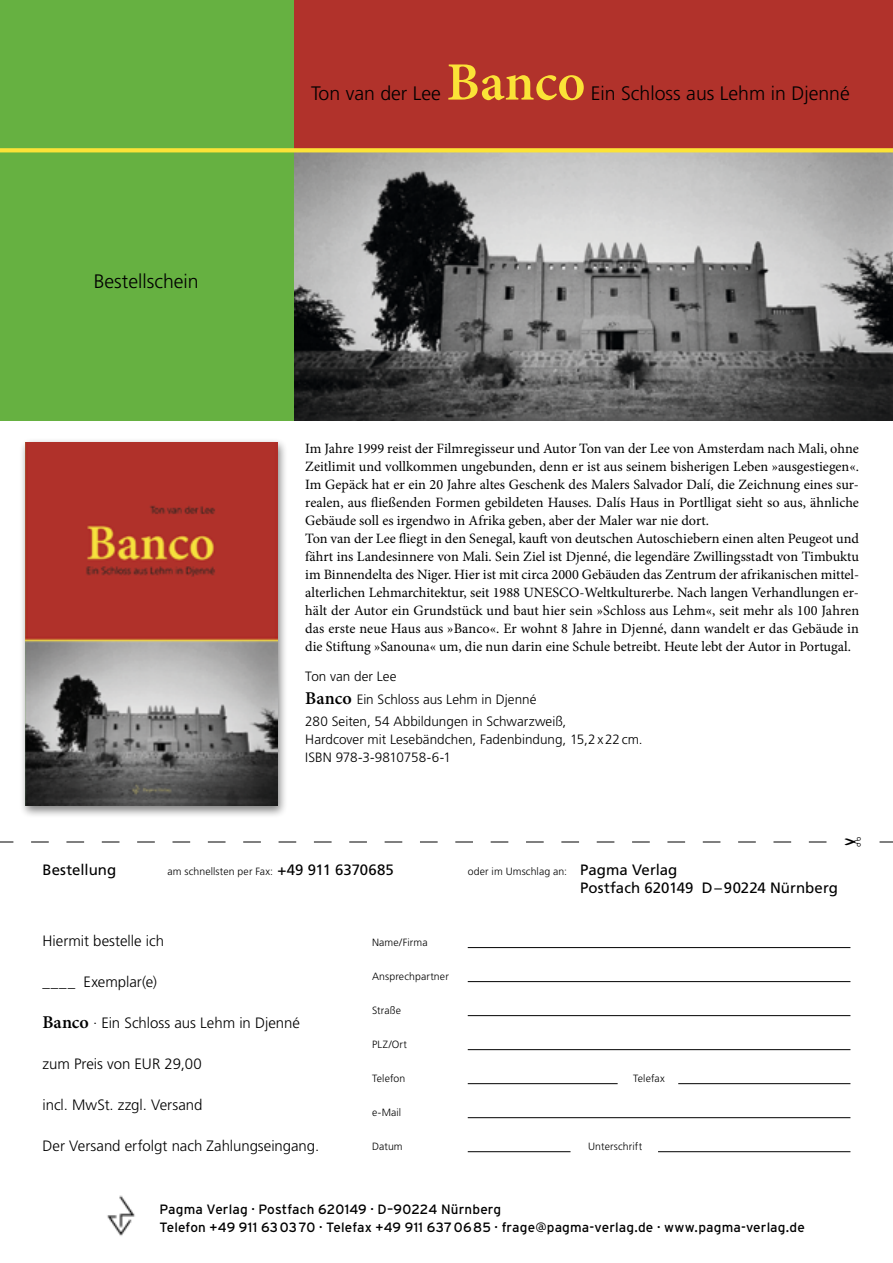
<style>
.page{position:relative;width:893px;height:1263px;background:#fff}
.page>*{position:absolute;margin:0;border:0;box-sizing:border-box;transform-origin:0 0}
.t1{font:600 54px "Minion Pro";color:#fbe337}
.t2{font:300 19.5px "Frutiger";color:#000}
.t3{font:300 15px "Frutiger";color:#000}
.t4{font:15px "Frutiger";color:#000}
.t5{font:14.25px/18px "Minion Pro";color:#000}
.t6{font:300 13.5px/22.2px "Frutiger";color:#000}
.t7{font:13.5px/18px "Interstate";letter-spacing:.01em;color:#000}
.t8{font:300 10.5px "Frutiger";letter-spacing:.01em;color:#000}
.s1{font-family:"Minion Pro";font-weight:600;font-size:18px}
.s2{font-weight:400;font-size:15px}
</style>
<div class="page">
<img style="left:107px;top:1195px;width:28px;height:41px">
<hr style="left:468px;top:947px;width:382px;height:1px;background:#000">
<hr style="left:468px;top:981px;width:382px;height:1px;background:#000">
<hr style="left:468px;top:1015px;width:382px;height:1px;background:#000">
<hr style="left:468px;top:1049px;width:382px;height:1px;background:#000">
<hr style="left:678px;top:1083px;width:172px;height:1px;background:#000">
<hr style="left:468px;top:1117px;width:382px;height:1px;background:#000">
<hr style="left:658px;top:1151px;width:192px;height:1px;background:#000">
<hr style="left:468px;top:1151px;width:102px;height:1px;background:#000">
<hr style="left:468px;top:1083px;width:150px;height:1px;background:#000">
<div style="left:20px;top:438px;width:268px;height:379px;background:#000;opacity:.5"></div>
<img style="left:26px;top:442px;width:252px;height:364px">
<div style="left:290px;top:0;width:603px;height:151px;background:#b1322b"></div>
<img style="left:293px;top:152px;width:600px;height:269px">
<div style="left:0;top:0;width:293px;height:421px;background:#66b141"></div>
<svg style="left:0;top:148px;width:893px;height:4px;background:#f6dc36"></svg>
<svg style="left:0;top:841px;width:893px;height:2px"></svg>
<h2 class="t2" style="left:94px;top:270px;width:107px">Bestellschein</h2>
<h2 class="t2" style="left:311px;top:82px;width:132px">Ton van der Lee</h2>
<h1 class="t1" style="left:446px;top:45px;width:140px">Banco</h1>
<h2 class="t2" style="left:591px;top:82px;width:260px">Ein Schloss aus Lehm in Djenné</h2>
<p class="t5" style="left:305px;top:439px;width:555px">Im Jahre 1999 reist der Filmregisseur und Autor Ton van der Lee von Amsterdam nach Mali, ohne Zeitlimit und vollkommen ungebunden, denn er ist aus seinem bisherigen Leben »ausgestiegen«.<br>Im Gepäck hat er ein 20 Jahre altes Geschenk des Malers Salvador Dalí, die Zeichnung eines sur&shy;realen, aus fließenden Formen gebildeten Hauses. Dalís Haus in Portlligat sieht so aus, ähnliche Gebäude soll es irgendwo in Afrika geben, aber der Maler war nie dort.<br>Ton van der Lee fliegt in den Senegal, kauft von deutschen Autoschiebern einen alten Peugeot und fährt ins Landesinnere von Mali. Sein Ziel ist Djenné, die legendäre Zwillingsstadt von Timbuktu im Binnendelta des Niger. Hier ist mit circa 2000 Gebäuden das Zentrum der afrikanischen mittel&shy;alterlichen Lehmarchitektur, seit 1988 UNESCO-Weltkulturerbe. Nach langen Verhandlungen er&shy;hält der Autor ein Grundstück und baut hier sein »Schloss aus Lehm«, seit mehr als 100 Jahren das erste neue Haus aus »Banco«. Er wohnt 8 Jahre in Djenné, dann wandelt er das Gebäude in die Stiftung »Sanouna« um, die nun darin eine Schule betreibt. Heute lebt der Autor in Portugal.</p>
<p class="t6" style="left:305px;top:666px;width:263px">Ton van der Lee<br><span class="s1">Banco</span> Ein Schloss aus Lehm in Djenné<br>280 Seiten, 54 Abbildungen in Schwarzweiß,</p>
<p class="t6" style="left:305px;top:730px;width:339px;line-height:18px">Hardcover mit Lesebändchen, Fadenbindung, 15,2x22cm.<br>ISBN 978-3-9810758-6-1</p>
<p class="t4" style="left:43px;top:861px;width:75px">Bestellung</p>
<p class="t8" style="left:167px;top:865px;width:228px">am schnellsten per Fax: <span class="s2">+49 911 6370685</span></p>
<p class="t8" style="left:468px;top:865px;width:211px">oder im Umschlag an: <span class="s2">Pagma Verlag</span></p>
<p class="t4" style="left:580px;top:879px;width:259px">Postfach 620149 D–90224 Nürnberg</p>
<p class="t3" style="left:43px;top:932px;width:123px">Hiermit bestelle ich</p>
<p class="t3" style="left:43px;top:973px;width:116px">____ Exemplar(e)</p>
<p class="t3" style="left:43px;top:1014px;width:259px"><span class="s1">Banco</span> · Ein Schloss aus Lehm in Djenné</p>
<p class="t3" style="left:43px;top:1055px;width:161px">zum Preis von EUR 29,00</p>
<p class="t3" style="left:43px;top:1096px;width:161px">incl. MwSt. zzgl. Versand</p>
<p class="t3" style="left:43px;top:1137px;width:278px">Der Versand erfolgt nach Zahlungseingang.</p>
<p class="t8" style="left:372px;top:936px;width:57px">Name/Firma</p>
<p class="t8" style="left:372px;top:970px;width:78px">Ansprechpartner</p>
<p class="t8" style="left:372px;top:1004px;width:30px">Straße</p>
<p class="t8" style="left:372px;top:1038px;width:36px">PLZ/Ort</p>
<p class="t8" style="left:372px;top:1072px;width:35px">Telefon</p>
<p class="t8" style="left:633px;top:1072px;width:33px">Telefax</p>
<p class="t8" style="left:372px;top:1106px;width:31px">e-Mail</p>
<p class="t8" style="left:372px;top:1140px;width:32px">Datum</p>
<p class="t8" style="left:588px;top:1140px;width:56px">Unterschrift</p>
<p class="t7" style="left:159px;top:1200px;width:647px">Pagma Verlag · Postfach 620149 · D–90224 Nürnberg<br>Telefon +49 911 630370 · Telefax +49 911 6370685 · frage@pagma-verlag.de · www.pagma-verlag.de</p>
</div>
